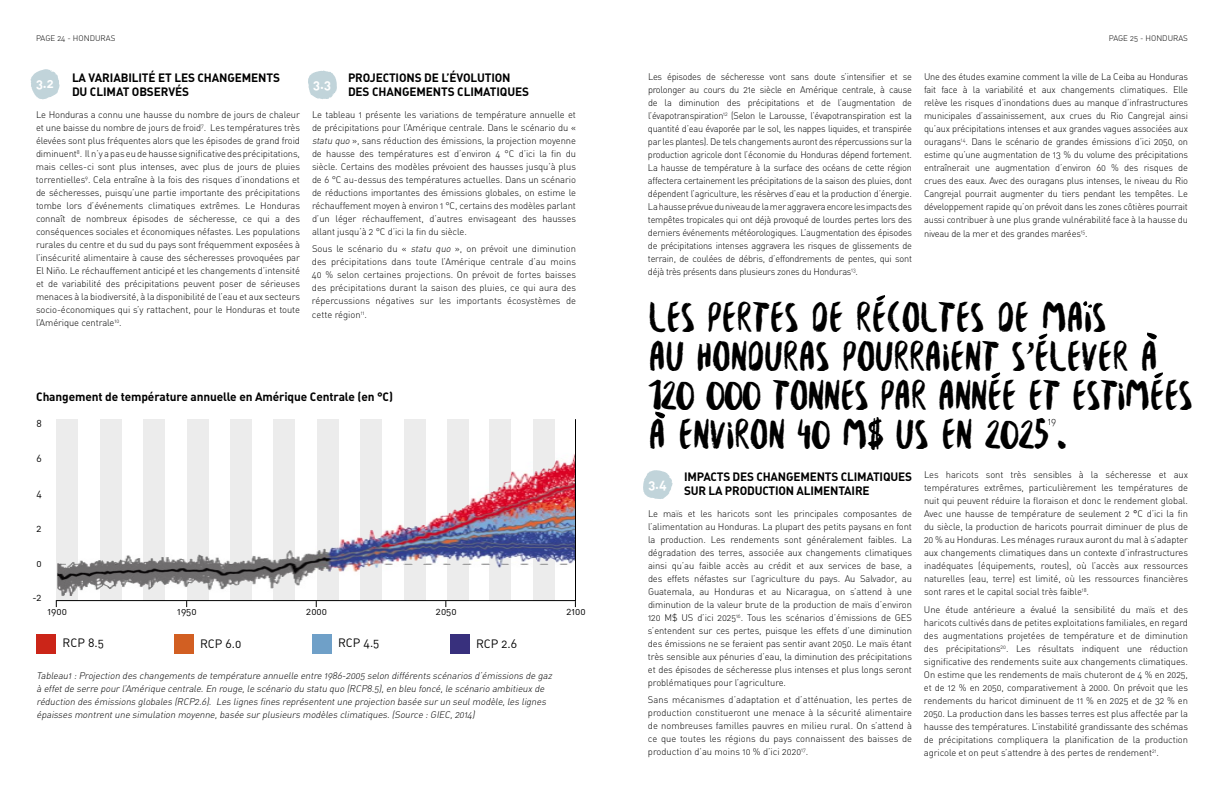
<style>
.page{position:relative;width:1224px;height:792px;background:#fff}
.page>*{position:absolute;margin:0;border:0;box-sizing:border-box;transform-origin:0 0}
.t1{font:45px/39px "Besom";letter-spacing:-.02em;color:#000;scale:.96 1}
.t2{font:13px "DIN Bold Alternate";color:#fff}
.t3{font:12px/14px "DIN Bold Alternate";letter-spacing:-.01em;color:#000}
.t4{font:12px "DIN Regular Alternate";color:#000}
.t5{font:10.2px "DIN Light Alternate";color:#000;scale:.96 1}
.t6{font:10px "DIN Regular Alternate";color:#000}
.t7{font:9.5px/13px "DIN Light Alternate";letter-spacing:-.01em;color:#000;text-align:justify}
.t8{font:italic 9.5px/13px "DIN Light Alternate";color:#000}
.t9{font:8px "DIN Light Alternate";color:#000}
.s1{font-style:italic}
.s2{font-family:"DIN Regular Alternate"}
</style>
<div class="page">
<svg style="left:30px;top:69px;width:30px;height:30px"></svg>
<svg style="left:308px;top:70px;width:29px;height:29px"></svg>
<div style="left:37px;top:634px;width:19px;height:19px;background:#cb2518"></div>
<div style="left:174px;top:634px;width:19px;height:19px;background:#d25f22"></div>
<div style="left:312px;top:634px;width:19px;height:19px;background:#6fa0c8"></div>
<div style="left:450px;top:634px;width:19px;height:19px;background:#38307d"></div>
<svg style="left:55px;top:419px;width:521px;height:183px"></svg>
<svg style="left:643px;top:470px;width:30px;height:29px"></svg>
<img style="left:57px;top:442px;width:519px;height:154px">
<svg style="left:1147px;top:332px;width:10px;height:7px"></svg>
<svg style="left:655px;top:411px;width:10px;height:7px"></svg>
<svg style="left:876px;top:295px;width:9px;height:6px"></svg>
<svg style="left:1039px;top:333px;width:8px;height:6px"></svg>
<svg style="left:1154px;top:372px;width:9px;height:6px"></svg>
<svg style="left:991px;top:372px;width:9px;height:6px"></svg>
<svg style="left:1083px;top:301px;width:9px;height:7px"></svg>
<p class="t9" style="left:36px;top:34px;width:81px">PAGE 24 - HONDURAS</p>
<p class="t3" style="left:72px;top:70px;width:210px">LA VARIABILITÉ ET LES CHANGEMENTS<br>DU CLIMAT OBSERVÉS</p>
<p class="t7" style="left:36px;top:108px;width:266px">Le Honduras a connu une hausse du nombre de jours de chaleur et une baisse du nombre de jours de froid<sup>7</sup>. Les températures très élevées sont plus fréquentes alors que les épisodes de grand froid diminuent<sup>8</sup>. Il n’y a pas eu de hausse significative des précipitations, mais celles-ci sont plus intenses, avec plus de jours de pluies torrentielles<sup>9</sup>. Cela entraîne à la fois des risques d’inondations et de sécheresses, puisqu’une partie importante des précipitations tombe lors d’événements climatiques extrêmes. Le Honduras connaît de nombreux épisodes de sécheresse, ce qui a des conséquences sociales et économiques néfastes. Les populations rurales du centre et du sud du pays sont fréquemment exposées à l’insécurité alimentaire à cause des sécheresses provoquées par El Niño. Le réchauffement anticipé et les changements d’intensité et de variabilité des précipitations peuvent poser de sérieuses menaces à la biodiversité, à la disponibilité de l’eau et aux secteurs socio-économiques qui s’y rattachent, pour le Honduras et toute l’Amérique centrale<sup>10</sup>.</p>
<h2 class="t2" style="left:36px;top:75px;width:19px">3.2</h2>
<p class="t3" style="left:348px;top:70px;width:183px">PROJECTIONS DE L’ÉVOLUTION<br>DES CHANGEMENTS CLIMATIQUES</p>
<p class="t7" style="left:312px;top:108px;width:266px">Le tableau 1 présente les variations de température annuelle et de précipitations pour l’Amérique centrale. Dans le scénario du « <span class="s1">statu quo</span> », sans réduction des émissions, la projection moyenne de hausse des températures est d’environ 4 °C d’ici la fin du siècle. Certains des modèles prévoient des hausses jusqu’à plus de 6 °C au-dessus des températures actuelles. Dans un scénario de réductions importantes des émissions globales, on estime le réchauffement moyen à environ 1 °C, certains des modèles parlant d’un léger réchauffement, d’autres envisageant des hausses allant jusqu’à 2 °C d’ici la fin du siècle.</p>
<p class="t7" style="left:312px;top:242px;width:266px">Sous le scénario du « <span class="s1">statu quo</span> », on prévoit une diminution des précipitations dans toute l’Amérique centrale d’au moins 40 % selon certaines projections. On prévoit de fortes baisses des précipitations durant la saison des pluies, ce qui aura des répercussions négatives sur les importants écosystèmes de</p>
<p class="t7" style="left:312px;top:308px;width:56px">cette région<sup>11</sup>.</p>
<h2 class="t2" style="left:313px;top:76px;width:19px">3.3</h2>
<p class="t3" style="left:36px;top:389px;width:359px">Changement de température annuelle en Amérique Centrale (en °C)</p>
<p class="t6" style="left:37px;top:417px;width:7px">8</p>
<p class="t6" style="left:37px;top:452px;width:7px">6</p>
<p class="t6" style="left:37px;top:487px;width:7px">4</p>
<p class="t6" style="left:37px;top:522px;width:7px">2</p>
<p class="t6" style="left:36px;top:557px;width:7px">0</p>
<p class="t6" style="left:32px;top:591px;width:11px">-2</p>
<p class="t6" style="left:48px;top:606px;width:21px">1900</p>
<p class="t6" style="left:177px;top:606px;width:21px">1950</p>
<p class="t6" style="left:306px;top:606px;width:22px">2000</p>
<p class="t6" style="left:436px;top:606px;width:22px">2050</p>
<p class="t6" style="left:566px;top:606px;width:21px">2100</p>
<p class="t4" style="left:63px;top:636px;width:43px">RCP 8.5</p>
<p class="t4" style="left:200px;top:636px;width:43px">RCP 6.0</p>
<p class="t4" style="left:338px;top:636px;width:43px">RCP 4.5</p>
<p class="t4" style="left:476px;top:636px;width:43px">RCP 2.6</p>
<p class="t8" style="left:37px;top:669px;width:519px">Tableau1:Projection des changements de température annuelle entre 1986-2005 selon différents scénarios d’émissions de gaz à effetde serre pourl’Amérique centrale.En rouge,le scénario du statu quo (RCP8.5),en bleu foncé,le scénario ambitieux de réduction des émissions globales (RCP2.6). Les lignes fines représententune projection basée surun seulmodèle,les lignes épaisses montrentune simulation moyenne,basée surplusieurs modèles climatiques.(Source :GIEC,2014)</p>
<p class="t9" style="left:1109px;top:34px;width:81px">PAGE 25 - HONDURAS</p>
<p class="t7" style="left:648px;top:70px;width:266px">Les épisodes de sécheresse vont sans doute s’intensifier et se prolonger au cours du 21e siècle en Amérique centrale, à cause de la diminution des précipitations et de l’augmentation de l’évapotranspiration<sup>12</sup> (Selon le Larousse, l’évapotranspiration est la quantité d’eau évaporée par le sol, les nappes liquides, et transpirée par les plantes). De tels changements auront des répercussions sur la production agricole dont l’économie du Honduras dépend fortement.<br>La hausse de température à la surface des océans de cette région affectera certainement les précipitations de la saison des pluies, dont dépendent l’agriculture, les résèrves d’eau et la production d’énergie.<br>La hausse prévue du niveau de la mer aggravera encore les impacts des tempêtes tropicales qui ont déjà provoqué de lourdes pertes lors des derniers événements météorologiques. L’augmentation des épisodes de précipitations intenses aggravera les risques de glissements de terrain, de coulées de débris, d’effondrements de pentes, qui sont déjà très présents dans plusieurs zones du Honduras<sup>13</sup>.</p>
<p class="t7" style="left:924px;top:70px;width:266px">Une des études examine comment la ville de La Ceiba au Honduras fait face à la variabilité et aux changements climatiques. Elle relève les risques d’inondations dues au manque d’infrastructures municipales d’assainissement, aux crues du Rio Cangrejal ainsi qu’aux précipitations intenses et aux grandes vagues associées aux ouragans<sup>14</sup>. Dans le scénario de grandes émissions d’ici 2050, on estime qu’une augmentation de 13 % du volume des précipitations entraînerait une augmentation d’environ 60 % des risques de crues des eaux. Avec des ouragans plus intenses, le niveau du Rio Cangrejal pourrait augmenter du tiers pendant les tempêtes. Le développement rapide qu’on prévoit dans les zones côtières pourrait aussi contribuer à une plus grande vulnérabilité face à la hausse du</p>
<p class="t7" style="left:924px;top:227px;width:165px">niveau de la mer et des grandes marées<sup>15</sup>.</p>
<h1 class="t1" style="left:648px;top:296px;width:569px">LES PERTES DE RECOLTES DE MAIS<br>AU HONDURAS POURRAIENT S’ELEVER A<br>120 000 TONNES PAR ANNEE ET ESTIMEES<br>A ENVIRON 40 M$ US EN 2025 .</h1>
<p class="t5" style="left:1048px;top:415px;width:10px">19</p>
<p class="t3" style="left:684px;top:469px;width:230px">IMPACTS DES CHANGEMENTS CLIMATIQUES<br>SUR LA PRODUCTION ALIMENTAIRE</p>
<p class="t7" style="left:648px;top:507px;width:266px">Le maïs et les haricots sont les principales composantes de l’alimentation au Honduras. La plupart des petits paysans en font la production. Les rendements sont généralement faibles. La dégradation des terres, associée aux changements climatiques ainsi qu’au faible accès au crédit et aux services de base, a des effets néfastes sur l’agriculture du pays. Au Salvador, au Guatemala, au Honduras et au Nicaragua, on s’attend à une diminution de la valeur brute de la production de maïs d’environ 120 M$ US d’ici 2025<sup>16</sup>. Tous les scénarios d’émissions de GES s’entendent sur ces pertes, puisque les effets d’une diminution des émissions ne se feraient pas sentir avant 2050. Le maïs étant très sensible aux pénuries d’eau, la diminution des précipitations et des épisodes de sécheresse plus intenses et plus longs seront problématiques pour l’agriculture.</p>
<p class="t7" style="left:648px;top:693px;width:266px">Sans mécanismes d’adaptation et d’atténuation, les pertes de production constitueront une menace à la sécurité alimentaire de nombreuses familles pauvres en milieu rural. On s’attend à ce que toutes les régions du pays connaissent des baisses de production d’au moins 10 % d’ici 2020<sup>17</sup>.</p>
<h2 class="t2" style="left:648px;top:475px;width:20px">3.4</h2>
<p class="t7" style="left:924px;top:468px;width:266px">Les haricots sont très sensibles à la sécheresse et aux températures extrêmes, particulièrement les températures de nuit qui peuvent réduire la floraison et donc le rendement global.<br>Avec une hausse de température de seulement 2 <span class="s2">°</span>C d’ici la fin du siècle, la production de haricots pourrait diminuer de plus de 20 % au Honduras. Les ménages ruraux auront du mal à s’adapter aux changements climatiques dans un contexte d’infrastructures inadéquates (équipements, routes), où l’accès aux ressources naturelles (eau, terre) est limité, où les ressources financières sont rares et le capital social très faible<sup>18</sup>.</p>
<p class="t7" style="left:924px;top:603px;width:266px">Une étude antérieure a évalué la sensibilité du maïs et des haricots cultivés dans de petites exploitations familiales, en regard des augmentations projetées de température et de diminution des précipitations<sup>20</sup>. Les résultats indiquent une réduction significative des rendements suite aux changements climatiques.<br>On estime que les rendements de maïs chuteront de 4 % en 2025, et de 12 % en 2050, comparativement à 2000. On prévoit que les rendements du haricot diminuent de 11 % en 2025 et de 32 % en 2050. La production dans les basses terres est plus affectée par la hausse des températures. L’instabilité grandissante des schémas de précipitations compliquera la planification de la production agricole et on peut s’attendre à des pertes de rendement<sup>21</sup>.</p>
</div>
